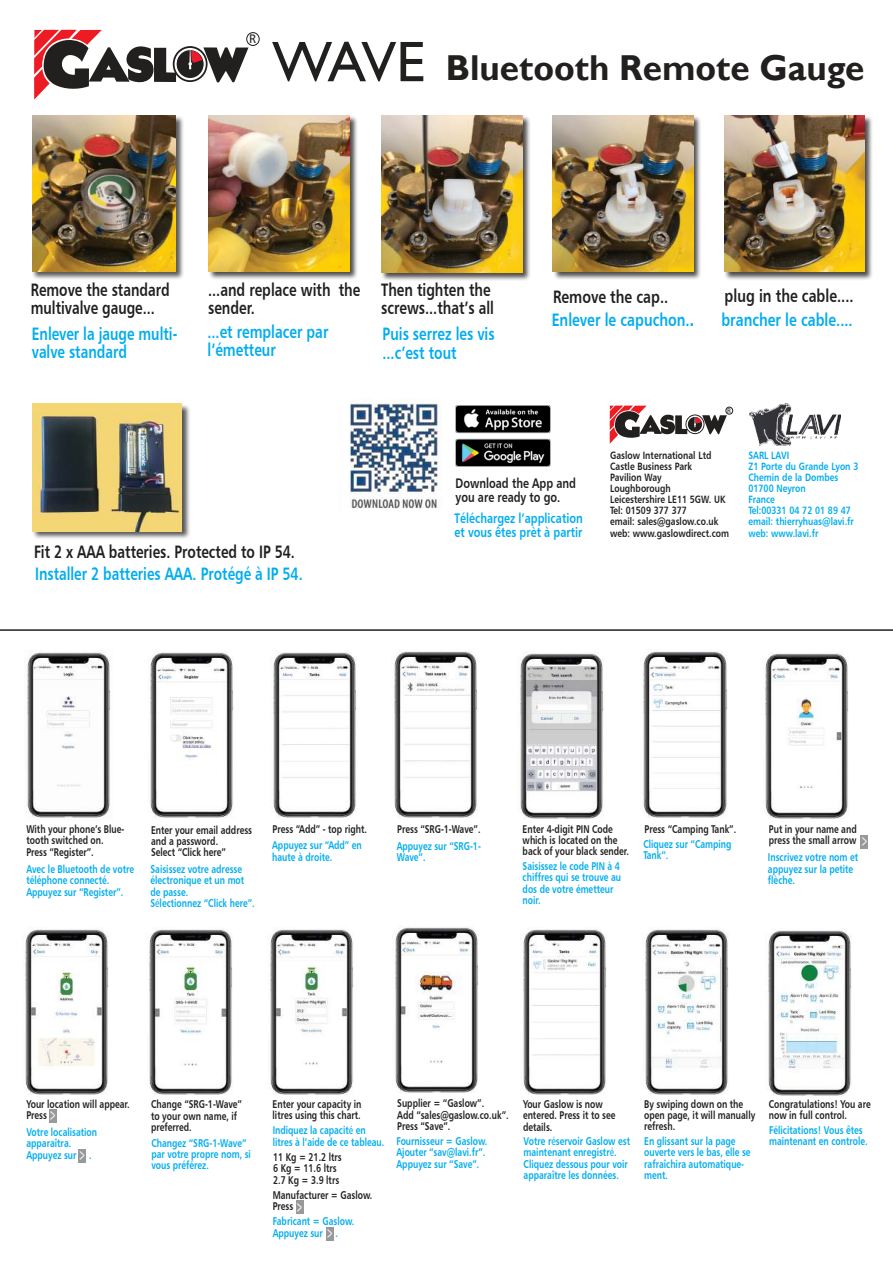
<style>
.page{position:relative;width:893px;height:1263px;background:#fff}
.page>*{position:absolute;margin:0;border:0;box-sizing:border-box;transform-origin:0 0}
.t1{font:700 36px "Gill Sans";color:#221f1f}
.t2{font:18px/18px "Humanist 777 BT Bold B";color:#221f1f;scale:.75 1}
.t3{font:18px/18px "Humanist 777 BT Bold B";color:#00adef;scale:.75 1}
.t4{font:18px/18px "Humanist 777 BT Bold B";color:#221f1f;scale:.76 1}
.t5{font:18px/18px "Humanist 777 BT Bold B";color:#00adef;scale:.76 1}
.t6{font:18px "Humanist 777 BT Bold B";color:#00adef;scale:.78 1}
.t7{font:18px "Humanist 777 BT Bold B";color:#221f1f;scale:.78 1}
.t8{font:700 18px "Minion Pro";color:#fff;scale:.54 1}
.t9{font:13.95px/14px "Humanist 777 BT Bold B";color:#00adef;scale:.78 1}
.t10{font:13.95px/14px "Humanist 777 BT Bold B";color:#221f1f;scale:.78 1}
.t11{font:12.45px "Humanist 777 BT Roman B";color:#221f1f}
.t12{font:11.25px/11.2px "Humanist 777 BT Bold B";color:#00adef;scale:.75 1}
.t13{font:11.25px/11.2px "Humanist 777 BT Bold B";color:#221f1f;scale:.75 1}
.t14{font:10.65px/11.1px "Humanist 777 BT Bold B";color:#221f1f;scale:.8 1}
.t15{font:10.65px/11.1px "Humanist 777 BT Bold B";color:#00adef;scale:.8 1}
.t16{font:6.75px "Humanist 777 BT Roman B";color:#221f1f}
.s1{font-weight:400;font-size:57.6px}
.s2{font-size:17.7px}
.s3{font-family:"Humanist 777 BT Black B"}
.s4{font-family:"Humanist 777 BT Roman B"}
.s5{font-family:"Minion Pro";font-weight:700;font-size:18px;color:#fff}
</style>
<div class="page">
<div style="left:32px;top:115px;width:152px;height:165px;background:#221f1f;opacity:.75"></div>
<img style="left:32px;top:116px;width:144px;height:156px">
<div style="left:208px;top:115px;width:150px;height:166px;background:#221f1f;opacity:.8"></div>
<img style="left:208px;top:115px;width:141px;height:157px">
<div style="left:381px;top:115px;width:150px;height:166px;background:#221f1f;opacity:.8"></div>
<img style="left:381px;top:116px;width:141px;height:156px">
<div style="left:553px;top:115px;width:149px;height:166px;background:#221f1f;opacity:.8"></div>
<img style="left:553px;top:115px;width:140px;height:157px">
<div style="left:724px;top:115px;width:149px;height:166px;background:#221f1f;opacity:.8"></div>
<img style="left:725px;top:115px;width:139px;height:157px">
<img style="left:27px;top:652px;width:83px;height:166px">
<img style="left:349px;top:398px;width:93px;height:111px">
<img style="left:455px;top:405px;width:95px;height:61px">
<svg style="left:610px;top:406px;width:117px;height:38px"></svg>
<div style="left:726px;top:407px;width:7px;height:7px;border:1px solid #221f1f;border-radius:50%"></div>
<img style="left:749px;top:403px;width:92px;height:43px">
<img style="left:150px;top:652px;width:83px;height:166px">
<img style="left:273px;top:652px;width:83px;height:166px">
<img style="left:394px;top:651px;width:84px;height:167px">
<img style="left:520px;top:653px;width:83px;height:166px">
<img style="left:643px;top:651px;width:85px;height:167px">
<img style="left:765px;top:653px;width:83px;height:166px">
<img style="left:25px;top:929px;width:83px;height:166px">
<img style="left:149px;top:929px;width:83px;height:166px">
<img style="left:270px;top:929px;width:83px;height:166px">
<img style="left:395px;top:927px;width:83px;height:166px">
<img style="left:523px;top:929px;width:83px;height:166px">
<img style="left:768px;top:930px;width:83px;height:166px">
<img style="left:645px;top:929px;width:83px;height:166px">
<hr style="left:0;top:629px;width:893px;height:2px;background:#221f1f">
<div style="left:861px;top:835px;width:7px;height:13px;background:#97999b"></div>
<div style="left:49px;top:1109px;width:7px;height:14px;background:#97999b"></div>
<div style="left:296px;top:1201px;width:7px;height:13px;background:#97999b"></div>
<div style="left:32px;top:403px;width:158px;height:137px;background:#221f1f;opacity:.75"></div>
<img style="left:32px;top:404px;width:150px;height:127px">
<svg style="left:173px;top:46px;width:35px;height:36px"></svg>
<div style="left:175px;top:48px;width:31px;height:32px;background:#fff;border-radius:50%"></div>
<div style="left:176px;top:50px;width:28px;height:29px;background:#221f1f;border-radius:50%"></div>
<div style="left:176px;top:50px;width:28px;height:29px;border:1px solid #fff;border-radius:50%"></div>
<svg style="left:34px;top:30px;width:142px;height:70px"></svg>
<svg style="left:188px;top:47px;width:60px;height:35px"></svg>
<div style="left:246px;top:32px;width:14px;height:14px;border:1px solid #221f1f;border-radius:50%"></div>
<div style="left:79px;top:1149px;width:7px;height:13px;background:#97999b"></div>
<div style="left:326px;top:1227px;width:7px;height:13px;background:#97999b"></div>
<p class="t11" style="left:249px;top:34px;width:8px">R</p>
<h1 class="t1" style="left:272px;top:53px;width:594px"><span class="s1">WAVE</span> Bluetooth Remote Gauge</h1>
<h2 class="t2" style="left:31px;top:282px;width:187px">Remove the standard multivalve gauge...</h2>
<h2 class="t4" style="left:381px;top:282px;width:150px">Then tighten the screws...that’s <span class="s2">all</span></h2>
<h2 class="t4" style="left:208px;top:282px;width:202px">...and replace with the sender.</h2>
<h2 class="t7" style="left:553px;top:289px;width:149px">Remove the cap..</h2>
<h2 class="t7" style="left:725px;top:289px;width:167px">plug in the cable....</h2>
<h2 class="t6" style="left:552px;top:312px;width:184px">Enlever le capuchon.<span class="s3">.</span></h2>
<h2 class="t6" style="left:721px;top:312px;width:170px">brancher le cable....</h2>
<h2 class="t3" style="left:32px;top:326px;width:195px">Enlever la jauge multi&shy;valve standard</h2>
<h2 class="t5" style="left:208px;top:324px;width:161px">...et remplacer par l’émetteur</h2>
<h2 class="t5" style="left:383px;top:327px;width:149px">Puis serrez les vis ...c’est tout</h2>
<h2 class="t2" style="left:34px;top:544px;width:349px">Fit 2 x AAA batteries. Protected to IP 54.</h2>
<h2 class="t3" style="left:35px;top:566px;width:358px">Installer 2 batteries AAA. Protégé à IP 54.</h2>
<p class="t10" style="left:456px;top:477px;width:156px">Download the App and you are ready to go.</p>
<p class="t9" style="left:455px;top:512px;width:166px">Téléchargez l’application et vous êtes prèt à partir</p>
<p class="t16" style="left:727px;top:408px;width:5px">R</p>
<p class="t14" style="left:610px;top:450px;width:150px">Gaslow International Ltd<br>Castle Business Park<br>Pavilion Way<br>Loughborough<br>Leicestershire LE11 5GW. UK<br>Tel: 01509 377 377<br>email: sales@gaslow.co.uk web: www.gaslowdirect.com</p>
<p class="t15" style="left:748px;top:450px;width:139px">SARL LAVI<br>Z1 Porte du Grande Lyon 3<br>Chemin de la Dombes<br>01700 Neyron<br>France<br>Tel:00331 04 72 01 89 47 email: thierryhuas@lavi.fr web: www.lavi.fr</p>
<p class="t13" style="left:397px;top:824px;width:113px">Press “SRG-1-Wave”.</p>
<p class="t13" style="left:523px;top:824px;width:143px">Enter 4-digit PIN Code which is located on the back of your black sender.</p>
<p class="t13" style="left:644px;top:824px;width:124px">Press “Camping Tank”.</p>
<p class="t13" style="left:769px;top:824px;width:119px">Put in your name and press the small arrow</p>
<p class="t13" style="left:26px;top:824px;width:132px">With your phone’s Blue&shy;tooth switched on.<br>Press “Register”.</p>
<p class="t13" style="left:151px;top:825px;width:136px">Enter your email address and a password.<br>Select “Click here”</p>
<p class="t13" style="left:273px;top:824px;width:127px">Press “Add” - top right.</p>
<h2 class="t8" style="left:862px;top:829px;width:11px">&gt;</h2>
<p class="t12" style="left:643px;top:839px;width:119px">Cliquez sur “Camping<br>Tank”.</p>
<p class="t12" style="left:272px;top:841px;width:121px">Appuyez sur “Add” en haute à droite.</p>
<p class="t12" style="left:397px;top:841px;width:114px">Appuyez sur “SRG-1-<br>Wave”.</p>
<p class="t12" style="left:768px;top:852px;width:122px">Inscrivez votre nom et appuyez sur la petite flèche.</p>
<p class="t12" style="left:523px;top:861px;width:133px">Saisissez le code PIN à 4 chiffres qui se trouve au dos de votre émetteur noir.</p>
<p class="t12" style="left:26px;top:864px;width:145px">Avec le Bluetooth de votre téléphone connecté.<br>Appuyez sur “Register”.</p>
<p class="t12" style="left:151px;top:864px;width:140px">Saisissez votre adresse électronique et un mot de passe.<br>S<span class="s4">é</span>lectionnez “Click here”.</p>
<p class="t13" style="left:26px;top:1099px;width:139px">Your location will appear.<br>Press</p>
<p class="t13" style="left:151px;top:1100px;width:123px">Change “SRG-1-Wave” to your own name, if preferred.</p>
<p class="t13" style="left:273px;top:1099px;width:120px">Enter your capacity in litres using this chart.</p>
<p class="t13" style="left:397px;top:1099px;width:150px">Supplier = “Gaslow”.<br>Add “sales@gaslow.co.uk”.<br>Press “Save”.</p>
<p class="t13" style="left:523px;top:1099px;width:125px">Your Gaslow is now entered. Press it to see details.</p>
<p class="t13" style="left:644px;top:1099px;width:149px">By swiping down on the open page, it will manually refresh.</p>
<p class="t13" style="left:769px;top:1099px;width:137px">Congratulations! You are now in full control.</p>
<h2 class="t8" style="left:50px;top:1104px;width:11px">&gt;</h2>
<p class="t12" style="left:769px;top:1125px;width:133px">Félicitations! Vous êtes maintenant en controle.</p>
<p class="t12" style="left:273px;top:1126px;width:150px">Indiquez la capacit<span class="s4">é</span> en litres à l’aide de ce tableau.</p>
<p class="t12" style="left:26px;top:1127px;width:96px">Votre localisation apparaîtra.<br>Appuyez sur .<span class="s5">&gt;</span></p>
<p class="t12" style="left:151px;top:1138px;width:134px">Changez “SRG-1-Wave” par votre propre nom, si vous préférez.</p>
<p class="t12" style="left:396px;top:1136px;width:123px">Fournisseur = Gaslow.<br>Ajouter “sav@lavi.fr”.<br>Appuyez sur “Save”.</p>
<p class="t12" style="left:524px;top:1136px;width:144px">Votre r<span class="s4">é</span>servoir Gaslow est maintenant enregistr<span class="s4">é</span>.<br>Cliquez dessous pour voir apparaître les données.</p>
<p class="t12" style="left:644px;top:1136px;width:143px">En glissant sur la page ouverte vers le bas, elle se rafraîchira automatique&shy;ment.</p>
<p class="t13" style="left:273px;top:1152px;width:93px">11 Kg = 21.2 ltrs<br>6 Kg = 11.6 ltrs<br>2.7 Kg = 3.9 ltrs</p>
<p class="t12" style="left:273px;top:1217px;width:110px">Fabricant = Gaslow.<br>Appuyez sur .<span class="s5">&gt;</span></p>
<p class="t13" style="left:273px;top:1190px;width:135px">Manufacturer = Gaslow.<br>Press</p>
<h2 class="t8" style="left:297px;top:1195px;width:11px">&gt;</h2>
</div>
